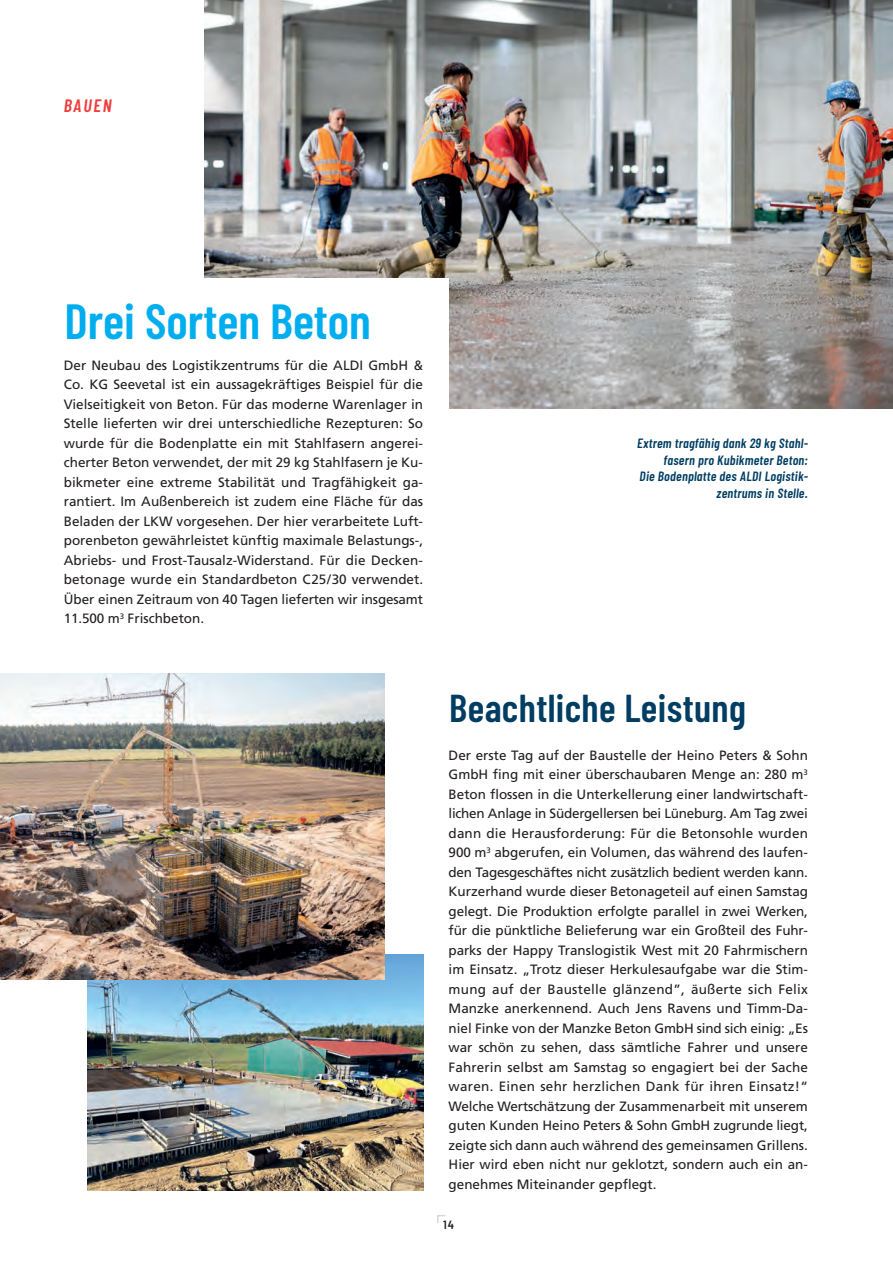
<style>
.page{position:relative;width:893px;height:1263px;background:#fff}
.page>*{position:absolute;margin:0;border:0;box-sizing:border-box;transform-origin:0 0}
.t1{font:600 49.5px "Barlow Condensed";color:#00aeef}
.t2{font:600 39px "Barlow Condensed";letter-spacing:.01em;color:#003d62}
.t3{font:italic 600 18px "Barlow Condensed";letter-spacing:.095em;color:#ee3d3c}
.t4{font:13.5px/19.5px "Frutiger";color:#231f20;text-align:justify}
.t5{font:italic 600 13.5px/16.5px "Barlow Condensed";letter-spacing:.02em;color:#003d62;text-align:right}
.t6{font:600 semi-condensed 12px "Barlow";color:#231f20}
</style>
<div class="page">
<img style="left:205px;top:0;width:688px;height:409px">
<div style="left:0;top:279px;width:449px;height:339px;background:#fff"></div>
<svg style="left:437px;top:1215px;width:8px;height:8px"></svg>
<img style="left:87px;top:955px;width:336px;height:236px">
<img style="left:0;top:674px;width:385px;height:306px">
<p class="t3" style="left:64px;top:94px;width:49px">BAUEN</p>
<p class="t1" style="left:64px;top:290px;width:308px">Drei Sorten Beton</p>
<p class="t4" style="left:64px;top:355px;width:361px">Der Neubau des Logistikzentrums für die ALDI GmbH &amp; Co. KG Seevetal ist ein aussagekräftiges Beispiel für die Vielseitigkeit von Beton. Für das moderne Warenlager in Stelle lieferten wir drei unterschiedliche Rezepturen: So wurde für die Bodenplatte ein mit Stahlfasern angerei&shy;cherter Beton verwendet, der mit 29 kg Stahlfasern je Ku&shy;bikmeter eine extreme Stabilität und Tragfähigkeit ga&shy;rantiert. Im Außenbereich ist zudem eine Fläche für das Beladen der LKW vorgesehen. Der hier verarbeitete Luft&shy;porenbeton gewährleistet künftig maximale Belastungs-, Abriebs- und Frost-Tausalz-Widerstand. Für die Decken&shy;betonage wurde ein Standardbeton C25/30 verwendet.<br>Über einen Zeitraum von 40 Tagen lieferten wir insgesamt 11.500 m<sup>3</sup> Frischbeton.</p>
<p class="t5" style="left:637px;top:435px;width:172px">Extrem tragfähig dank 29 kg Stahl&shy;fasern pro Kubikmeter Beton:</p>
<p class="t5" style="left:640px;top:468px;width:170px">Die Bodenplatte des ALDI Logistik&shy;zentrums in Stelle.</p>
<p class="t2" style="left:449px;top:684px;width:298px">Beachtliche Leistung</p>
<p class="t4" style="left:449px;top:745px;width:361px">Der erste Tag auf der Baustelle der Heino Peters &amp; Sohn GmbH fing mit einer überschaubaren Menge an: 280 m<sup>3<br></sup>Beton flossen in die Unterkellerung einer landwirtschaft&shy;lichen Anlage in Südergellersen bei Lüneburg. Am Tag zwei dann die Herausforderung: Für die Betonsohle wurden 900 m<sup>3</sup> abgerufen, ein Volumen, das während des laufen&shy;den Tagesgeschäftes nicht zusätzlich bedient werden kann.<br>Kurzerhand wurde dieser Betonageteil auf einen Samstag gelegt. Die Produktion erfolgte parallel in zwei Werken, für die pünktliche Belieferung war ein Großteil des Fuhr&shy;parks der Happy Translogistik West mit 20 Fahrmischern im Einsatz. „Trotz dieser Herkulesaufgabe war die Stim&shy;mung auf der Baustelle glänzend”, äußerte sich Felix Manzke anerkennend. Auch Jens Ravens und Timm-Da&shy;niel Finke von der Manzke Beton GmbH sind sich einig: „Es war schön zu sehen, dass sämtliche Fahrer und unsere Fahrerin selbst am Samstag so engagiert bei der Sache waren. Einen sehr herzlichen Dank für ihren Einsatz!“ Welche Wertschätzung der Zusammenarbeit mit unserem guten Kunden Heino Peters &amp; Sohn GmbH zugrunde liegt, zeigte sich dann auch während des gemeinsamen Grillens.<br>Hier wird eben nicht nur geklotzt, sondern auch ein an&shy;genehmes Miteinander gepflegt.</p>
<p class="t6" style="left:443px;top:1217px;width:12px">14</p>
</div>
